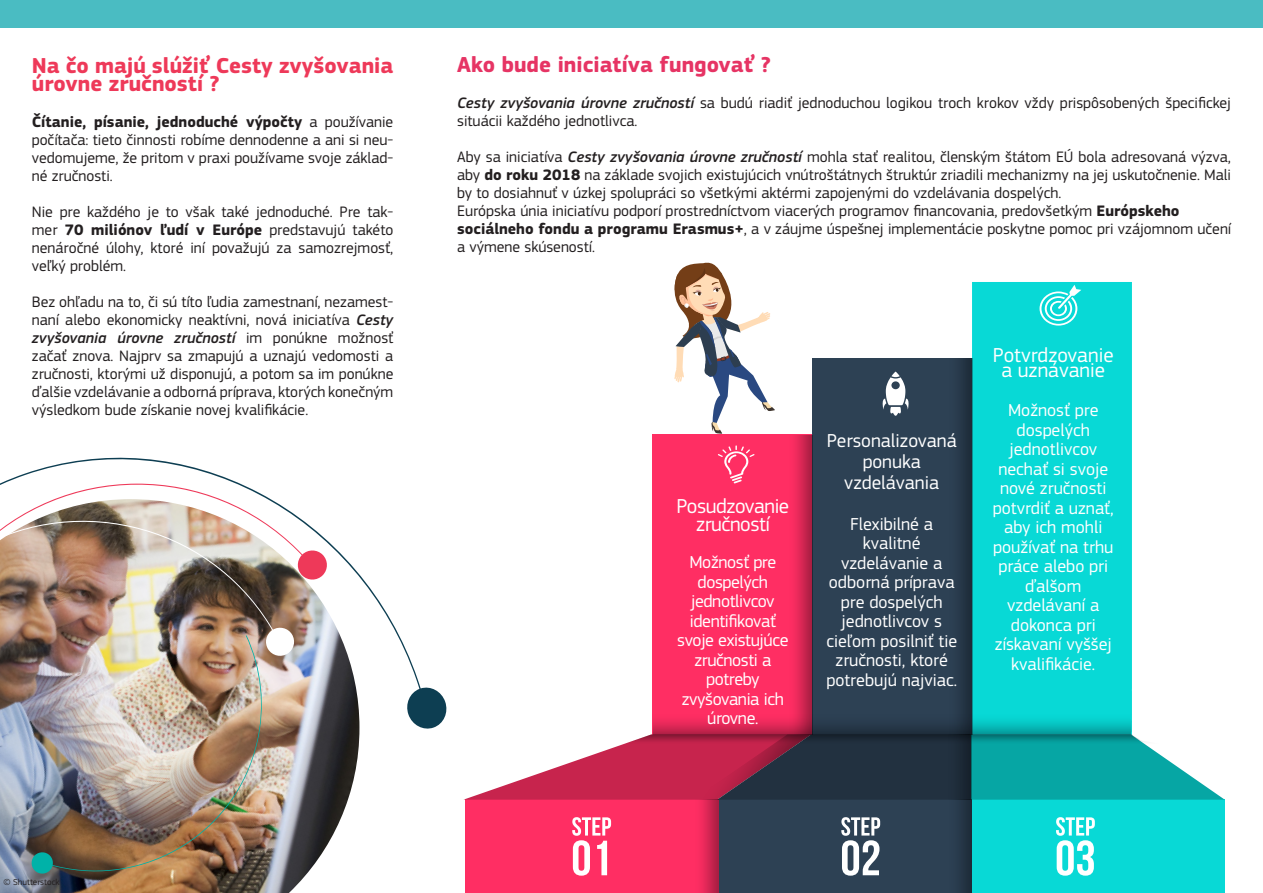
<style>
.page{position:relative;width:1263px;height:893px;background:#fff}
.page>*{position:absolute;margin:0;border:0;box-sizing:border-box;transform-origin:0 0}
.t1{font:700 22.5px/18px "EC Square Sans Pro";color:#ee3959}
.t2{font:700 22.5px "EC Square Sans Pro";color:#e63464}
.t3{font:21px/15px "EC Square Sans Pro";color:#fff;text-align:center}
.t4{font:21px/18px "EC Square Sans Pro";letter-spacing:-.02em;color:#fff;text-align:center}
.t5{font:19.5px/21px "EC Square Sans Pro";color:#fff;text-align:center}
.t6{font:18px/19.5px "EC Square Sans Pro";color:#fff;text-align:center}
.t7{font:18px/19.5px "EC Square Sans Pro";letter-spacing:-.02em;color:#fff;text-align:center}
.t8{font:15.75px/18px "EC Square Sans Pro";color:#231f20;text-align:justify}
.t9{font:9px "EC Square Sans Pro";color:#231f20}
.s1{font-weight:700}
.s2{font-weight:500;font-style:italic}
</style>
<div class="page">
<div style="left:652px;top:434px;width:160px;height:301px;background:#ff2e63"></div>
<div style="left:812px;top:358px;width:160px;height:377px;background:#2d4154"></div>
<div style="left:972px;top:282px;width:160px;height:431px;background:#08d9d6"></div>
<div style="left:971px;top:800px;width:254px;height:93px;background:#08d9d6"></div>
<div style="left:718px;top:800px;width:253px;height:93px;background:#2d4154"></div>
<div style="left:465px;top:800px;width:253px;height:93px;background:#ff2e63"></div>
<svg style="left:1056px;top:817px;width:39px;height:59px"></svg>
<svg style="left:841px;top:817px;width:39px;height:59px"></svg>
<svg style="left:572px;top:817px;width:39px;height:59px"></svg>
<svg style="left:1039px;top:285px;width:42px;height:41px"></svg>
<svg style="left:882px;top:372px;width:27px;height:44px"></svg>
<svg style="left:718px;top:445px;width:37px;height:38px"></svg>
<div style="left:788px;top:435px;width:24px;height:300px;background:linear-gradient(to right,#ff3068,#b01f45)"></div>
<svg style="left:463px;top:713px;width:762px;height:87px"></svg>
<div style="left:947px;top:734px;width:24px;height:66px;background:#1c2936"></div>
<div style="left:948px;top:358px;width:24px;height:377px;background:linear-gradient(to right,#2f4457,#1e2c3a)"></div>
<svg style="left:701px;top:800px;width:17px;height:93px;background:#d02451"></svg>
<div style="left:948px;top:800px;width:23px;height:93px;background:linear-gradient(to bottom,#263849,#263849)"></div>
<svg style="left:674px;top:262px;width:101px;height:172px"></svg>
<img style="left:0;top:731px;width:359px;height:162px">
<svg style="left:0;top:457px;width:447px;height:274px"></svg>
<svg style="left:0;top:462px;width:328px;height:222px"></svg>
<img style="left:0;top:491px;width:296px;height:174px">
<img style="left:31px;top:635px;width:235px;height:252px">
<div style="left:0;top:0;width:1262px;height:28px;background:#4abcc2"></div>
<p class="t1" style="left:32px;top:58px;width:363px">Na čo majú slúžiť Cesty zvyšovania úrovne zručností ?</p>
<p class="t8" style="left:32px;top:113px;width:363px"><span class="s1">Čítanie, písanie, jednoduché výpočty</span> a používanie počítača: tieto činnosti robíme dennodenne a ani si neu&shy;vedomujeme, že pritom v praxi používame svoje základ&shy;né zručnosti.</p>
<p class="t8" style="left:32px;top:203px;width:363px">Nie pre každého je to však také jednoduché. Pre tak&shy;mer <span class="s1">70 miliónov ľudí v Európe</span> predstavujú takéto nenáročné úlohy, ktoré iní považujú za samozrejmosť, veľký problém.</p>
<p class="t8" style="left:32px;top:293px;width:363px">Bez ohľadu na to, či sú títo ľudia zamestnaní, nezamest&shy;naní alebo ekonomicky neaktívni, nová iniciatíva <span class="s2">Cesty zvyšovania úrovne zručností</span> im ponúkne možnosť začať znova. Najprv sa zmapujú a uznajú vedomosti a zručnosti, ktorými už disponujú, a potom sa im ponúkne ďalšie vzdelávanie a odborná príprava, ktorých konečným výsledkom bude získanie novej kvalifikácie.</p>
<p class="t9" style="left:4px;top:877px;width:57px">© Shutterstock</p>
<p class="t2" style="left:457px;top:51px;width:315px">Ako bude iniciatíva fungovať ?</p>
<p class="t8" style="left:457px;top:94px;width:775px"><span class="s2">Cesty zvyšovania úrovne zručností</span> sa budú riadiť jednoduchou logikou troch krokov vždy prispôsobených špecifickej situácii každého jednotlivca.</p>
<p class="t8" style="left:457px;top:148px;width:775px">Aby sa iniciatíva <span class="s2">Cesty zvyšovania úrovne zručností</span> mohla stať realitou, členským štátom EÚ bola adresovaná výzva, aby <span class="s1">do roku 2018</span> na základe svojich existujúcich vnútroštátnych štruktúr zriadili mechanizmy na jej uskutočnenie. Mali by to dosiahnuť v úzkej spolupráci so všetkými aktérmi zapojenými do vzdelávania dospelých.</p>
<p class="t8" style="left:457px;top:202px;width:724px">Európska únia iniciatívu podporí prostredníctvom viacerých programov financovania, predovšetkým <span class="s1">Európskeho</span></p>
<p class="t8" style="left:457px;top:220px;width:775px"><span class="s1">sociálneho fondu a programu Erasmus+</span>, a v záujme úspešnej implementácie poskytne pomoc pri vzájomnom učení a výmene skúseností.</p>
<p class="t4" style="left:676px;top:497px;width:114px">Posudzovanie zručností</p>
<p class="t7" style="left:689px;top:553px;width:88px">Možnosť pre</p>
<p class="t7" style="left:698px;top:572px;width:72px">dospelých</p>
<p class="t7" style="left:677px;top:592px;width:113px">jednotlivcov identifikovať svoje existujúce zručnosti a</p>
<p class="t7" style="left:682px;top:670px;width:104px">potreby zvyšovania ich úrovne.</p>
<p class="t5" style="left:827px;top:430px;width:131px">Personalizovaná ponuka</p>
<p class="t5" style="left:844px;top:472px;width:96px">vzdelávania</p>
<p class="t6" style="left:850px;top:514px;width:84px">Flexibilné a</p>
<p class="t6" style="left:863px;top:534px;width:59px">kvalitné</p>
<p class="t6" style="left:826px;top:553px;width:132px">vzdelávanie a odborná príprava pre dospelých jednotlivcov s cieľom posilniť tie zručnosti, ktoré potrebujú najviac.</p>
<p class="t3" style="left:993px;top:348px;width:122px">Potvrdzovanie a uznávanie</p>
<p class="t6" style="left:1008px;top:401px;width:92px">Možnosť pre</p>
<p class="t6" style="left:1016px;top:420px;width:75px">dospelých</p>
<p class="t6" style="left:993px;top:440px;width:122px">jednotlivcov nechať si svoje nové zručnosti potvrdiť a uznať, aby ich mohli používať na trhu práce alebo pri ďalšom</p>
<p class="t6" style="left:1007px;top:596px;width:94px;text-align:left">vzdelávaní a dokonca pri</p>
<p class="t6" style="left:995px;top:635px;width:119px">získavaní vyššej kvalifikácie.</p>
</div>
